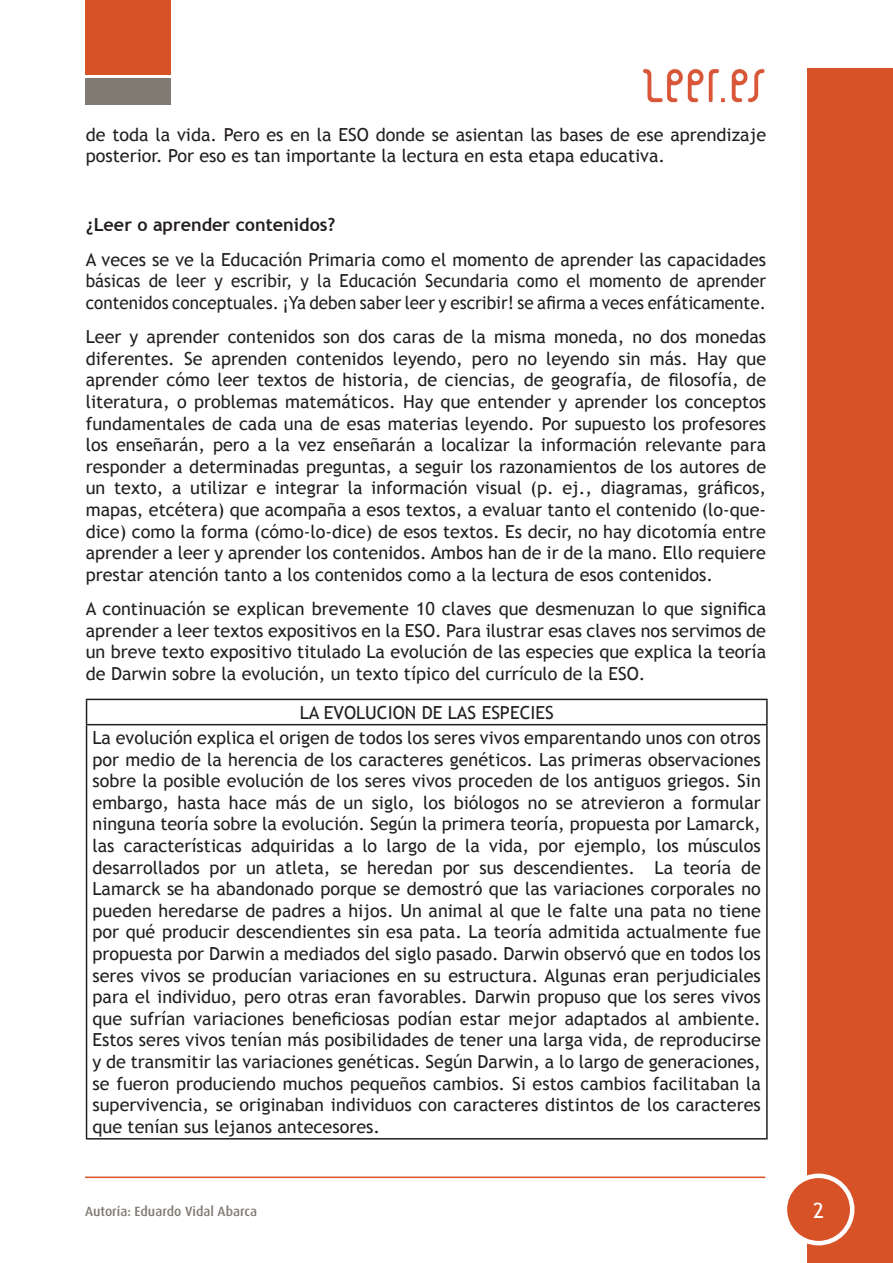
<style>
.page{position:relative;width:893px;height:1263px;background:#fff}
.page>*{position:absolute;margin:0;border:0;box-sizing:border-box;transform-origin:0 0}
.t1{font:21px "Trebuchet MS";color:#fff}
.t2{font:18px/21.6px "Trebuchet MS";color:#231f20;text-align:justify}
.t3{font:700 18px "Trebuchet MS";color:#231f20}
.t4{font:500 13.5px "Dax";color:#7f7b72}
</style>
<div class="page">
<div style="left:85px;top:0;width:85px;height:74px;background:#d75327"></div>
<div style="left:85px;top:78px;width:85px;height:27px;background:#7f7b72"></div>
<hr style="left:85px;top:1176px;width:680px;height:2px;background:#d75327">
<div style="left:808px;top:68px;width:85px;height:1195px;background:#d75327"></div>
<div style="left:785px;top:1176px;width:67px;height:67px;background:#d75327;border-radius:50%"></div>
<div style="left:783px;top:1173px;width:71px;height:72px;border:4px solid #fff;border-radius:50%"></div>
<img style="left:642px;top:68px;width:123px;height:35px">
<hr style="left:86px;top:699px;width:682px;height:1px;background:#231f20">
<svg style="left:86px;top:700px;width:1px;height:24px"></svg>
<hr style="left:766px;top:700px;width:2px;height:24px;background:#231f20">
<hr style="left:86px;top:724px;width:682px;height:1px;background:#231f20">
<hr style="left:86px;top:725px;width:1px;height:413px;background:#231f20">
<hr style="left:766px;top:725px;width:2px;height:413px;background:#231f20">
<hr style="left:86px;top:1138px;width:682px;height:1px;background:#231f20">
<p class="t2" style="left:86px;top:124px;width:682px">de toda la vida. Pero es en la ESO donde se asientan las bases de ese aprendizaje posterior. Por eso es tan importante la lectura en esta etapa educativa.</p>
<p class="t3" style="left:86px;top:213px;width:251px">¿Leer o aprender contenidos?</p>
<p class="t2" style="left:86px;top:249px;width:682px">A veces se ve la Educación Primaria como el momento de aprender las capacidades básicas de leer y escribir, y la Educación Secundaria como el momento de aprender contenidos conceptuales. ¡Ya deben saber leer y escribir! se afirma a veces enfáticamente.</p>
<p class="t2" style="left:86px;top:326px;width:682px">Leer y aprender contenidos son dos caras de la misma moneda, no dos monedas diferentes. Se aprenden contenidos leyendo, pero no leyendo sin más. Hay que aprender cómo leer textos de historia, de ciencias, de geografía, de filosofía, de literatura, o problemas matemáticos. Hay que entender y aprender los conceptos fundamentales de cada una de esas materias leyendo. Por supuesto los profesores los enseñarán, pero a la vez enseñarán a localizar la información relevante para responder a determinadas preguntas, a seguir los razonamientos de los autores de un texto, a utilizar e integrar la información visual (p. ej., diagramas, gráficos, mapas, etcétera) que acompaña a esos textos, a evaluar tanto el contenido (lo-que&shy;dice) como la forma (cómo-lo-dice) de esos textos. Es decir, no hay dicotomía entre aprender a leer y aprender los contenidos. Ambos han de ir de la mano. Ello requiere prestar atención tanto a los contenidos como a la lectura de esos contenidos.</p>
<p class="t2" style="left:86px;top:598px;width:682px">A continuación se explican brevemente 10 claves que desmenuzan lo que significa aprender a leer textos expositivos en la ESO. Para ilustrar esas claves nos servimos de un breve texto expositivo titulado La evolución de las especies que explica la teoría de Darwin sobre la evolución, un texto típico del currículo de la ESO.</p>
<p class="t2" style="left:93px;top:700px;width:670px;line-height:25.2px;text-align:center">LA EVOLUCION DE LAS ESPECIES<br>La evolución explica el origen de todos los seres vivos emparentando unos con otros</p>
<p class="t2" style="left:93px;top:749px;width:670px">por medio de la herencia de los caracteres genéticos. Las primeras observaciones sobre la posible evolución de los seres vivos proceden de los antiguos griegos. Sin embargo, hasta hace más de un siglo, los biólogos no se atrevieron a formular ninguna teoría sobre la evolución. Según la primera teoría, propuesta por Lamarck, las características adquiridas a lo largo de la vida, por ejemplo, los músculos desarrollados por un atleta, se heredan por sus descendientes. La teoría de Lamarck se ha abandonado porque se demostró que las variaciones corporales no pueden heredarse de padres a hijos. Un animal al que le falte una pata no tiene por qué producir descendientes sin esa pata. La teoría admitida actualmente fue propuesta por Darwin a mediados del siglo pasado. Darwin observó que en todos los seres vivos se producían variaciones en su estructura. Algunas eran perjudiciales para el individuo, pero otras eran favorables. Darwin propuso que los seres vivos que sufrían variaciones beneficiosas podían estar mejor adaptados al ambiente.<br>Estos seres vivos tenían más posibilidades de tener una larga vida, de reproducirse y de transmitir las variaciones genéticas. Según Darwin, a lo largo de generaciones, se fueron produciendo muchos pequeños cambios. Si estos cambios facilitaban la supervivencia, se originaban individuos con caracteres distintos de los caracteres que tenían sus lejanos antecesores.</p>
<p class="t4" style="left:85px;top:1204px;width:174px">Autoría: Eduardo Vidal Abarca</p>
<p class="t1" style="left:813px;top:1198px;width:13px">2</p>
</div>
